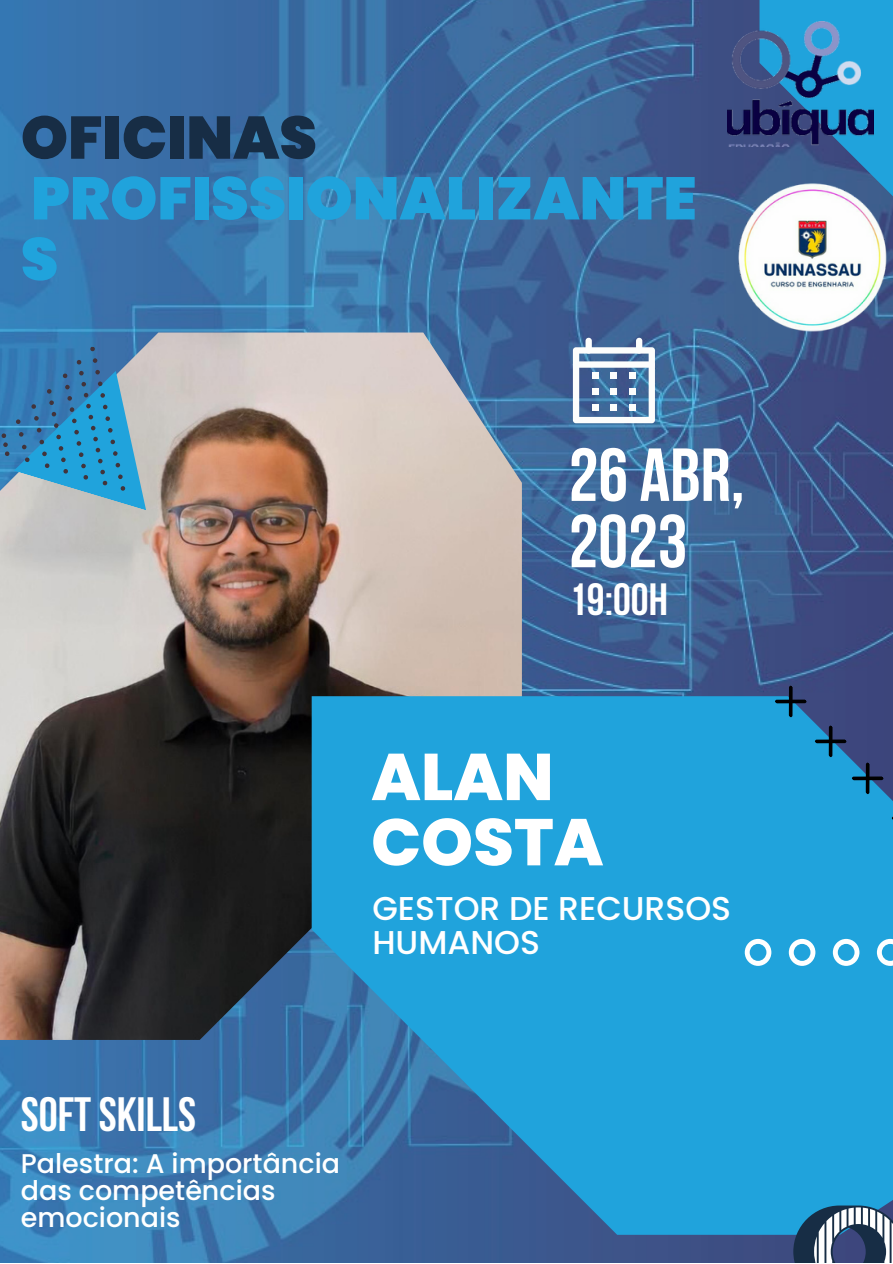
<style>
.page{position:relative;width:893px;height:1264px;background:#fff}
.page>*{position:absolute;margin:0;border:0;box-sizing:border-box;transform-origin:0 0}
.t1{font:700 75px/66.3px "Bebas Neue";color:#fff}
.t2{font:800 66px/65.2px "Poppins";color:#fff}
.t3{font:900 60px/60.8px "Poppins";color:#20a3dc}
.t4{font:900 60px "Poppins";color:#172d45}
.t5{font:700 48px "Bebas Neue";color:#fff}
.t6{font:700 45px "Bebas Neue";color:#fff}
.t7{font:500 33px/34.8px "Poppins";color:#fff}
.t8{font:500 27px/27px "Poppins";color:#fff}
</style>
<div class="page">
<img style="left:0;top:0;width:892px;height:1262px">
<img style="left:0;top:332px;width:522px;height:707px">
<svg style="left:312px;top:696px;width:580px;height:538px;background:#2499d1"></svg>
<svg style="left:759px;top:0;width:133px;height:176px;background:#298ac1"></svg>
<svg style="left:1px;top:346px;width:181px;height:164px;background:#659dbd"></svg>
<svg style="left:744px;top:938px;width:148px;height:27px"></svg>
<svg style="left:774px;top:684px;width:33px;height:34px"></svg>
<svg style="left:814px;top:724px;width:70px;height:71px;background:#296da0"></svg>
<svg style="left:890px;top:801px;width:2px;height:34px"></svg>
<svg style="left:793px;top:1205px;width:99px;height:57px"></svg>
<img style="left:729px;top:176px;width:163px;height:161px">
<svg style="left:573px;top:338px;width:82px;height:85px"></svg>
<img style="left:727px;top:22px;width:146px;height:125px">
<h3 class="t4" style="left:21px;top:96px;width:297px">OFICINAS</h3>
<h3 class="t3" style="left:21px;top:168px;width:677px">PROFISSIONALIZANTE<br>S</h3>
<h1 class="t1" style="left:568px;top:449px;width:177px">26 ABR,<br>2023</h1>
<h3 class="t6" style="left:569px;top:581px;width:100px">19:00H</h3>
<h2 class="t2" style="left:371px;top:744px;width:234px">ALAN<br>COSTA</h2>
<p class="t7" style="left:372px;top:890px;width:360px">GESTOR DE RECURSOS<br>HUMANOS</p>
<h3 class="t5" style="left:21px;top:1095px;width:177px">SOFTSKILLS</h3>
<p class="t8" style="left:21px;top:1149px;width:321px">Palestra: A importância das competências emocionais</p>
</div>
